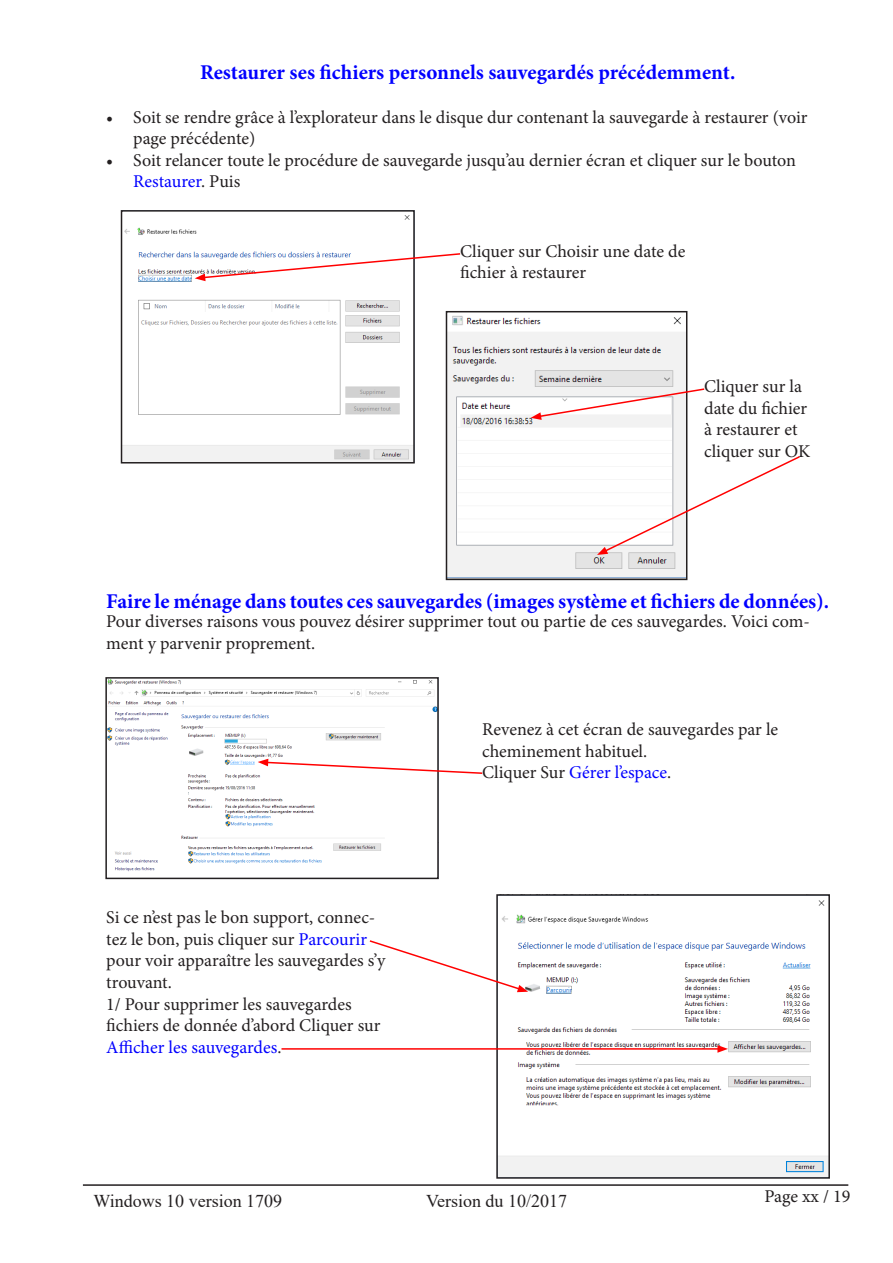
<style>
.page{position:relative;width:893px;height:1263px;background:#fff}
.page>*{position:absolute;margin:0;border:0;box-sizing:border-box;transform-origin:0 0}
.t1{font:700 21px "Minion Pro";color:#0200ff}
.Légende{font:18px/21.6px "Minion Pro";color:#231f20}
.t2{font:18px "Times New Roman";color:#231f20}
.Légende-2{font:18px "Minion Pro";color:#0200ff}
.s1{color:#0200ff}
.s2{color:#231f20}
</style>
<div class="page">
<hr style="left:83px;top:1184px;width:765px;height:2px;background:#231f20">
<img style="left:124px;top:215px;width:288px;height:245px">
<div style="left:121px;top:210px;width:294px;height:253px;border:2px solid #231f20"></div>
<svg style="left:195px;top:252px;width:266px;height:29px"></svg>
<img style="left:449px;top:316px;width:235px;height:261px">
<div style="left:446px;top:311px;width:241px;height:269px;border:2px solid #231f20"></div>
<svg style="left:531px;top:387px;width:174px;height:33px"></svg>
<svg style="left:597px;top:455px;width:203px;height:100px"></svg>
<img style="left:108px;top:680px;width:328px;height:192px">
<div style="left:105px;top:677px;width:334px;height:202px;border:2px solid #231f20"></div>
<img style="left:499px;top:900px;width:328px;height:276px">
<div style="left:496px;top:894px;width:334px;height:285px;border:2px solid #231f20"></div>
<svg style="left:369px;top:939px;width:159px;height:53px"></svg>
<svg style="left:258px;top:759px;width:225px;height:16px"></svg>
<hr style="left:281px;top:1048px;width:439px;height:2px;background:#f00">
<svg style="left:717px;top:1045px;width:11px;height:8px"></svg>
<p class="t1" style="left:200px;top:58px;width:537px">Restaurer ses fichiers personnels sauvegardés précédemment.</p>
<p class="Légende" style="left:133px;top:106px;width:676px;text-indent:-27px">• Soit se rendre grâce à l’explorateur dans le disque dur contenant la sauvegarde à restaurer (voir page précédente)</p>
<p class="Légende" style="left:133px;top:149px;width:664px;text-indent:-27px">• Soit relancer toute le procédure de sauvegarde jusqu’au dernier écran et cliquer sur le bouton<br><span class="s1">Restaurer</span>. Puis</p>
<p class="Légende" style="left:460px;top:240px;width:227px">Cliquer sur Choisir une date de fichier à restaurer</p>
<p class="Légende" style="left:704px;top:375px;width:108px">Cliquer sur la date du fichier à restaurer et cliquer sur OK</p>
<p class="t1" style="left:106px;top:587px;width:724px">Faire le ménage dans toutes ces sauvegardes (images système et fichiers de données).</p>
<p class="Légende" style="left:106px;top:611px;width:705px">Pour diverses raisons vous pouvez désirer supprimer tout ou partie de ces sauvegardes. Voici com&shy;ment y parvenir proprement.</p>
<p class="Légende" style="left:106px;top:907px;width:280px">Si ce n’est pas le bon support, connec&shy;tez le bon, puis cliquer sur <span class="s1">Parcourir </span>pour voir apparaître les sauvegardes s’y trouvant.</p>
<p class="Légende" style="left:106px;top:993px;width:276px">1/ Pour supprimer les sauvegardes fichiers de donnée d’abord Cliquer sur<br><span class="s1">Afficher les sauvegardes</span>.</p>
<p class="Légende" style="left:482px;top:719px;width:298px">Revenez à cet écran de sauvegardes par le cheminement habituel.</p>
<p class="Légende-2" style="left:482px;top:761px;width:191px"><span class="s2">Cliquer Sur</span> Gérer l’espace<span class="s2">.</span></p>
<p class="t2" style="left:94px;top:1188px;width:190px">Windows 10 version 1709</p>
<p class="t2" style="left:426px;top:1188px;width:142px">Version du 10/2017</p>
<p class="Légende" style="left:764px;top:1185px;width:87px">Page xx / 19</p>
</div>
